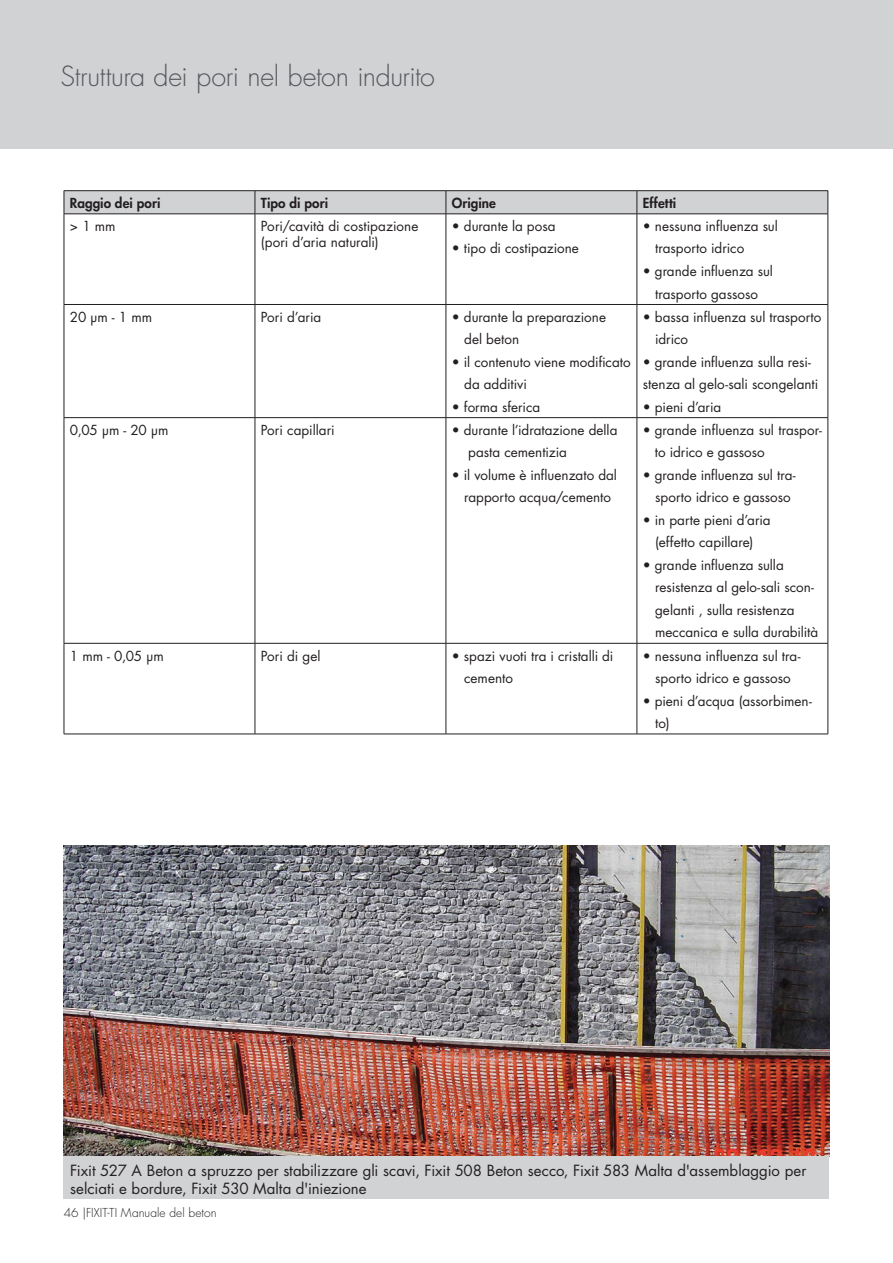
<style>
.page{position:relative;width:893px;height:1263px;background:#fff}
.page>*{position:absolute;margin:0;border:0;box-sizing:border-box;transform-origin:0 0}
.t1{font:300 27px "Futura Std";letter-spacing:-.015em;color:#55585c}
.t2{font:15px/18px "Futura Std";color:#231f20}
.t3{font:13.5px/22.5px "Futura Std";color:#231f20}
.t4{font:800 13.5px "Futura Std";letter-spacing:.005em;color:#231f20}
.t5{font:300 12px "Futura Std";letter-spacing:.005em;color:#231f20}
</style>
<div class="page">
<img style="left:64px;top:845px;width:765px;height:312px">
<div style="left:0;top:0;width:893px;height:149px;background:#d1d2d4"></div>
<hr style="left:64px;top:190px;width:191px;height:1px;background:#231f20">
<hr style="left:255px;top:190px;width:191px;height:1px;background:#231f20">
<hr style="left:446px;top:190px;width:191px;height:1px;background:#231f20">
<hr style="left:637px;top:190px;width:191px;height:1px;background:#231f20">
<svg style="left:64px;top:191px;width:765px;height:23px"></svg>
<hr style="left:64px;top:214px;width:191px;height:1px;background:#231f20">
<hr style="left:64px;top:214px;width:1px;height:90px;background:#231f20">
<hr style="left:255px;top:214px;width:191px;height:1px;background:#231f20">
<hr style="left:255px;top:214px;width:1px;height:90px;background:#231f20">
<hr style="left:446px;top:214px;width:191px;height:1px;background:#231f20">
<hr style="left:446px;top:214px;width:1px;height:90px;background:#231f20">
<hr style="left:637px;top:214px;width:191px;height:1px;background:#231f20">
<hr style="left:637px;top:214px;width:1px;height:90px;background:#231f20">
<hr style="left:828px;top:214px;width:1px;height:90px;background:#231f20">
<hr style="left:64px;top:304px;width:191px;height:1px;background:#231f20">
<hr style="left:64px;top:305px;width:1px;height:112px;background:#231f20">
<hr style="left:255px;top:304px;width:191px;height:1px;background:#231f20">
<hr style="left:255px;top:305px;width:1px;height:112px;background:#231f20">
<hr style="left:446px;top:304px;width:191px;height:1px;background:#231f20">
<hr style="left:446px;top:305px;width:1px;height:112px;background:#231f20">
<hr style="left:637px;top:304px;width:191px;height:1px;background:#231f20">
<hr style="left:637px;top:305px;width:1px;height:112px;background:#231f20">
<hr style="left:828px;top:305px;width:1px;height:112px;background:#231f20">
<hr style="left:64px;top:417px;width:191px;height:1px;background:#231f20">
<hr style="left:64px;top:418px;width:1px;height:225px;background:#231f20">
<hr style="left:255px;top:417px;width:191px;height:1px;background:#231f20">
<hr style="left:255px;top:418px;width:1px;height:225px;background:#231f20">
<hr style="left:446px;top:417px;width:191px;height:1px;background:#231f20">
<hr style="left:446px;top:418px;width:1px;height:225px;background:#231f20">
<hr style="left:637px;top:417px;width:191px;height:1px;background:#231f20">
<hr style="left:637px;top:418px;width:1px;height:225px;background:#231f20">
<hr style="left:828px;top:418px;width:1px;height:225px;background:#231f20">
<hr style="left:64px;top:643px;width:191px;height:1px;background:#231f20">
<hr style="left:64px;top:643px;width:1px;height:91px;background:#231f20">
<hr style="left:255px;top:643px;width:191px;height:1px;background:#231f20">
<hr style="left:255px;top:643px;width:1px;height:91px;background:#231f20">
<hr style="left:446px;top:643px;width:191px;height:1px;background:#231f20">
<hr style="left:446px;top:643px;width:1px;height:91px;background:#231f20">
<hr style="left:637px;top:643px;width:191px;height:1px;background:#231f20">
<hr style="left:637px;top:643px;width:1px;height:91px;background:#231f20">
<hr style="left:828px;top:643px;width:1px;height:91px;background:#231f20">
<hr style="left:64px;top:734px;width:191px;height:1px;background:#231f20">
<hr style="left:255px;top:734px;width:191px;height:1px;background:#231f20">
<hr style="left:446px;top:734px;width:191px;height:1px;background:#231f20">
<hr style="left:637px;top:734px;width:191px;height:1px;background:#231f20">
<div style="left:64px;top:1157px;width:765px;height:42px;background:#d1d2d4"></div>
<h1 class="t1" style="left:61px;top:60px;width:376px">Struttura dei pori nel beton indurito</h1>
<p class="t4" style="left:70px;top:194px;width:92px">Raggio dei pori</p>
<p class="t4" style="left:261px;top:194px;width:69px">Tipo di pori</p>
<p class="t4" style="left:452px;top:194px;width:46px">Origine</p>
<p class="t4" style="left:643px;top:194px;width:35px">Effetti</p>
<p class="t3" style="left:70px;top:215px;width:47px">&gt; 1 mm</p>
<p class="t3" style="left:261px;top:218px;width:159px;line-height:16.2px">Pori/cavità di costipazione (pori d’aria naturali)</p>
<p class="t3" style="left:452px;top:215px;width:105px">• durante la posa</p>
<p class="t3" style="left:655px;top:215px;width:124px;text-indent:-12px">• nessuna influenza sul trasporto idrico</p>
<p class="t3" style="left:643px;top:260px;width:132px;text-align:center">• grande influenza sul trasporto gassoso</p>
<p class="t3" style="left:452px;top:237px;width:128px">• tipo di costipazione</p>
<p class="t3" style="left:70px;top:306px;width:84px">20 µm - 1 mm</p>
<p class="t3" style="left:261px;top:306px;width:62px">Pori d’aria</p>
<p class="t3" style="left:464px;top:306px;width:143px;text-indent:-12px">• durante la preparazione del beton</p>
<p class="t3" style="left:464px;top:351px;width:168px;text-indent:-12px">• il contenuto viene modificato da additivi</p>
<p class="t3" style="left:452px;top:396px;width:90px">• forma sferica</p>
<p class="t3" style="left:70px;top:419px;width:100px">0,05 µm - 20 µm</p>
<p class="t3" style="left:261px;top:419px;width:75px">Pori capillari</p>
<p class="t3" style="left:468px;top:419px;width:151px;text-indent:-16px">• durante l’idratazione della pasta cementizia</p>
<p class="t3" style="left:452px;top:464px;width:167px;text-align:center">• il volume è influenzato dal rapporto acqua/cemento</p>
<p class="t3" style="left:655px;top:306px;width:168px;text-indent:-12px">• bassa influenza sul trasporto idrico</p>
<p class="t3" style="left:643px;top:351px;width:177px">• grande influenza sulla resi&shy;stenza al gelo-sali scongelanti</p>
<p class="t3" style="left:643px;top:396px;width:80px">• pieni d’aria</p>
<p class="t3" style="left:655px;top:419px;width:168px;text-indent:-12px">• grande influenza sul traspor&shy;to idrico e gassoso</p>
<p class="t3" style="left:643px;top:464px;width:154px;text-align:center">• grande influenza sul tra&shy;sporto idrico e gassoso</p>
<p class="t3" style="left:643px;top:509px;width:129px;text-align:center">• in parte pieni d’aria (effetto capillare)</p>
<p class="t3" style="left:655px;top:554px;width:165px;text-indent:-12px">• grande influenza sulla resistenza al gelo-sali scon&shy;gelanti , sulla resistenza meccanica e sulla durabilità</p>
<p class="t3" style="left:70px;top:644px;width:95px">1 mm - 0,05 µm</p>
<p class="t3" style="left:261px;top:644px;width:61px">Pori di gel</p>
<p class="t3" style="left:464px;top:644px;width:151px;text-indent:-12px">• spazi vuoti tra i cristalli di cemento</p>
<p class="t3" style="left:643px;top:644px;width:159px;text-align:center">• nessuna influenza sul tra&shy;sporto idrico e gassoso</p>
<p class="t3" style="left:655px;top:689px;width:158px;text-indent:-12px">• pieni d’acqua (assorbimen&shy;to)</p>
<p class="t2" style="left:70px;top:1161px;width:738px">Fixit 527 A Beton a spruzzo per stabilizzare gli scavi, Fixit 508 Beton secco, Fixit 583 Malta d'assemblaggio per selciati e bordure, Fixit 530 Malta d'iniezione</p>
<p class="t5" style="left:64px;top:1205px;width:154px">46 |FIXIT-TI Manuale del beton</p>
</div>
